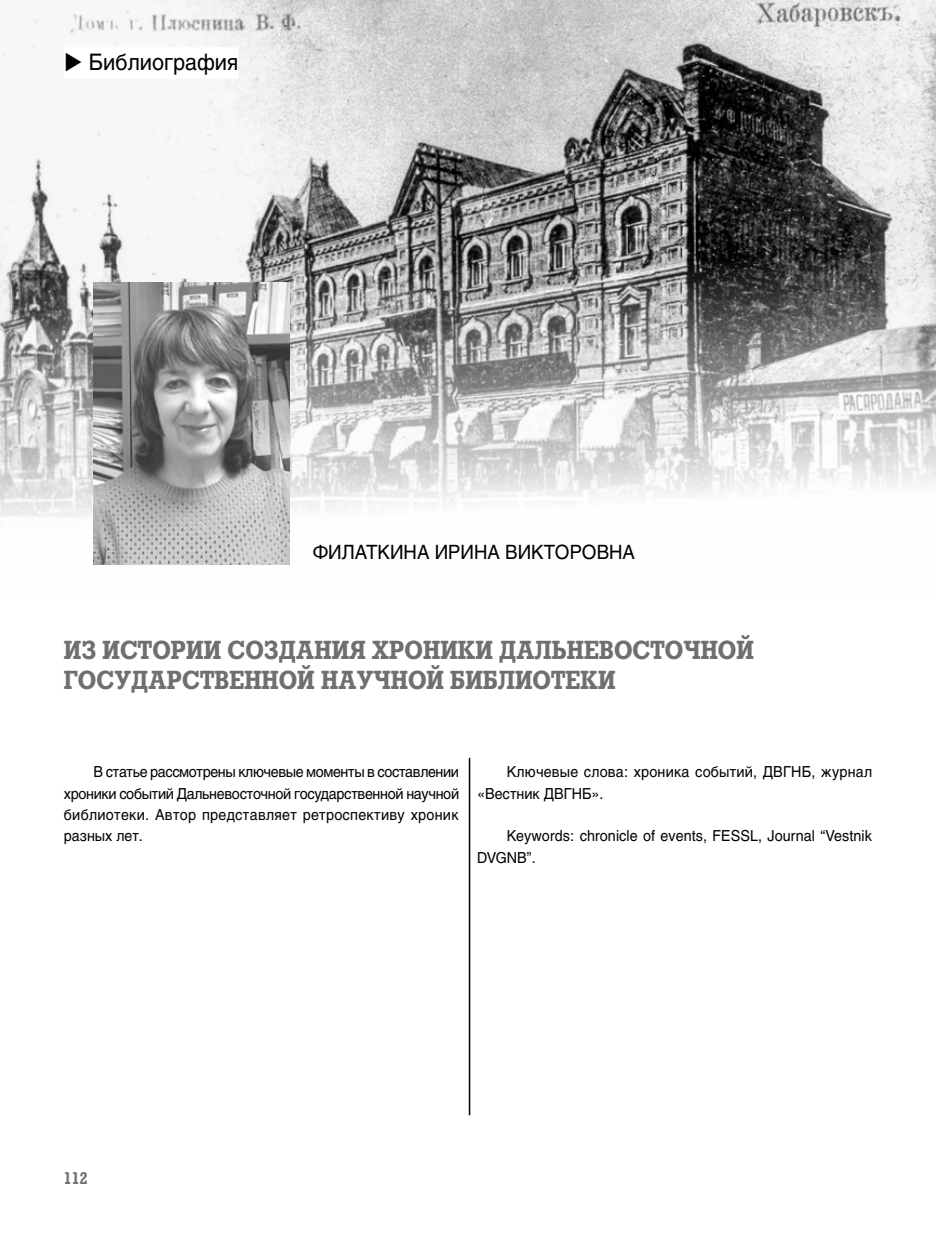
<style>
.page{position:relative;width:936px;height:1234px;background:#fff}
.page>*{position:absolute;margin:0;border:0;box-sizing:border-box;transform-origin:0 0}
.t1{font:700 25.5px/30.6px "Rodeo C";color:#706f6f;scale:.9 1}
.t2{font:22.5px "Helios C";color:#000;scale:.95 1}
.t3{font:19.5px "Helios C";color:#000;scale:.95 1}
.t4{font:700 16.5px "Rodeo C";color:#706f6f;scale:.9 1}
.t5{font:15px/21.3px "Helios C";letter-spacing:.015em;color:#000;scale:.95 1}
</style>
<div class="page">
<img style="left:0;top:0;width:935px;height:565px">
<img style="left:94px;top:282px;width:195px;height:282px">
<hr style="left:469px;top:757px;width:1px;height:357px;background:#000">
<div style="left:64px;top:47px;width:174px;height:32px;background:#fff"></div>
<h2 class="t2" style="left:64px;top:49px;width:185px">◆ Библиография</h2>
<h3 class="t3" style="left:313px;top:540px;width:341px">ФИЛАТКИНА ИРИНА ВИКТОРОВНА</h3>
<h1 class="t1" style="left:64px;top:634px;width:768px">ИЗ ИСТОРИИ СОЗДАНИЯ ХРОНИКИ ДАЛЬНЕВОСТОЧНОЙ<br>ГОСУДАРСТВЕННОЙ НАУЧНОЙ БИБЛИОТЕКИ</h1>
<p class="t5" style="left:64px;top:761px;width:417px;text-align:justify;text-indent:30px">В статье рассмотрены ключевые моменты в составлении хроники событий Дальневосточной государственной научной библиотеки. Автор представляет ретроспективу хроник разных лет.</p>
<p class="t5" style="left:477px;top:761px;width:417px;text-indent:30px">Ключевые слова: хроника событий, ДВГНБ, журнал «Вестник ДВГНБ».</p>
<p class="t5" style="left:477px;top:825px;width:417px;text-indent:30px">Keywords: chronicle of events, FESSL, Journal “Vestnik<br>DVGNB”.</p>
<p class="t4" style="left:64px;top:1167px;width:28px">112</p>
</div>
